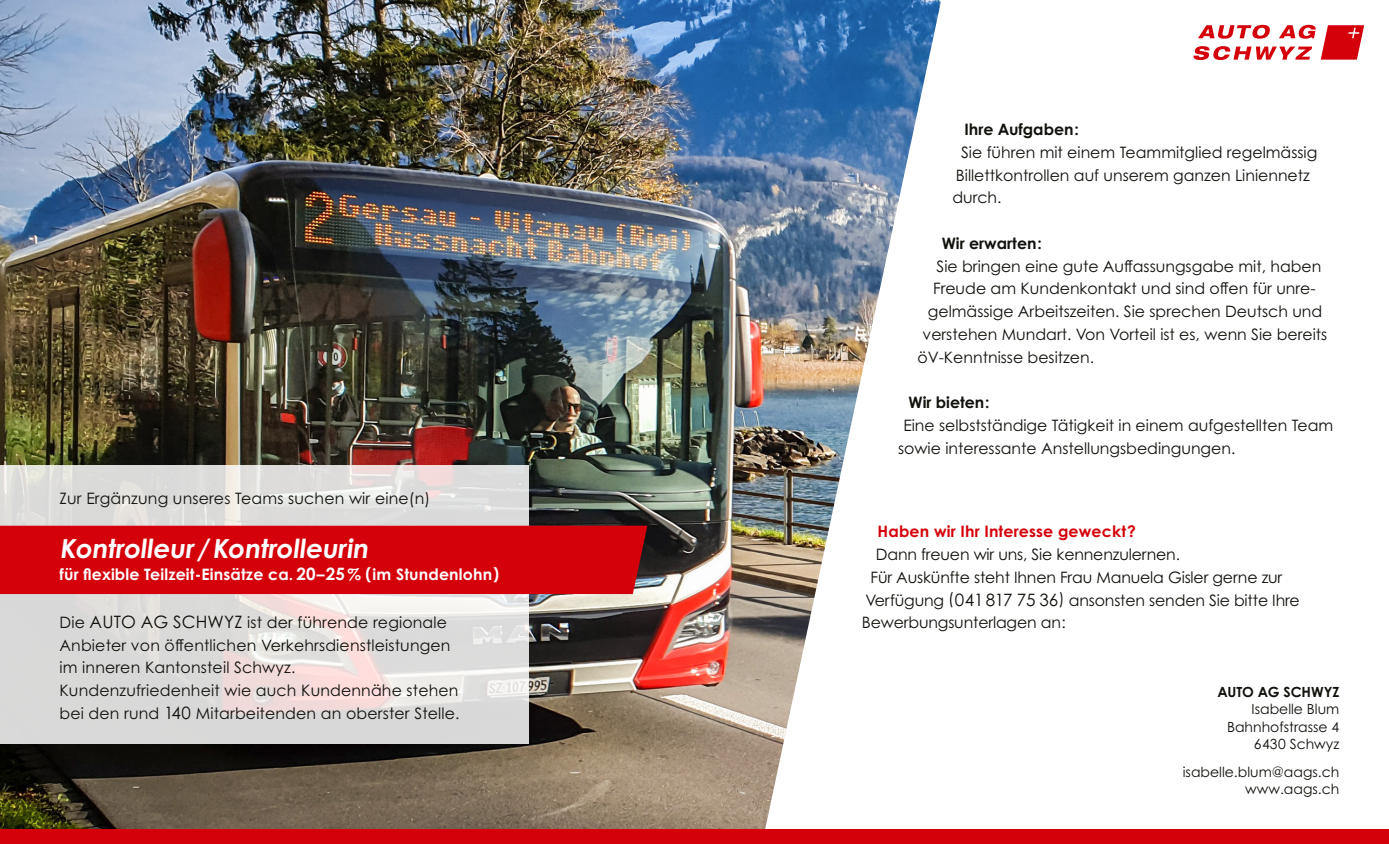
<style>
.page{position:relative;width:1389px;height:844px;background:#fff}
.page>*{position:absolute;margin:0;border:0;box-sizing:border-box;transform-origin:0 0}
.t1{font:700 26.25px "Century Gothic Pro";color:#fff}
.t2{font:15.75px/22.8px "Century Gothic Pro";color:#12120d}
.t3{font:700 15.75px "Century Gothic Pro";letter-spacing:.01em;color:#fff}
.t4{font:700 15.75px "Century Gothic Pro";color:#12120d}
.t5{font:700 15.75px "Century Gothic Pro";letter-spacing:.01em;color:#d4000a}
.t6{font:14px/17.5px "Century Gothic Pro";color:#12120d;text-align:right}
.t7{font:700 14px "Century Gothic Pro";color:#12120d}
.s1{font-size:17.15px}
</style>
<div class="page">
<img style="left:0;top:0;width:941px;height:828px">
<svg style="left:1193px;top:25px;width:171px;height:35px"></svg>
<div style="left:0;top:828px;width:1389px;height:15px;background:#d4000a"></div>
<svg style="left:0;top:465px;width:528px;height:278px;background:#e0dddc"></svg>
<div style="left:0;top:525px;width:647px;height:69px;background:#d4000a"></div>
<p class="t2" style="left:60px;top:487px;width:372px">Zur Ergänzung unseres Teams suchen wir eine(n)</p>
<h1 class="t1" style="left:60px;top:531px;width:314px">Kontrolleur /Kontrolleurin</h1>
<p class="t3" style="left:60px;top:564px;width:441px">für flexible Teilzeit-Einsätze ca. <span class="s1">20</span>–<span class="s1">25</span> % (im Stundenlohn)</p>
<p class="t2" style="left:60px;top:610px;width:402px">Die <span class="s1">AUTO AG SCHWYZ</span> ist der führende regionale Anbieter von öffentlichen Verkehrsdienstleistungen im inneren Kantonsteil Schwyz.<br>Kundenzufriedenheit wie auch Kundennähe stehen bei den rund <span class="s1">140</span> Mitarbeitenden an oberster Stelle.</p>
<p class="t4" style="left:965px;top:119px;width:116px">Ihre Aufgaben:</p>
<p class="t2" style="left:952px;top:140px;width:367px;text-indent:9px">Sie führen mit einem Teammitglied regelmässig<br>Billettkontrollen auf unserem ganzen Liniennetz durch.</p>
<p class="t4" style="left:942px;top:233px;width:101px">Wir erwarten:</p>
<p class="t2" style="left:937px;top:254px;width:386px">Sie bringen eine gute Auffassungsgabe mit, haben</p>
<p class="t2" style="left:933px;top:277px;width:384px">Freude am Kundenkontakt und sind offen für unre-</p>
<p class="t2" style="left:928px;top:300px;width:396px">gelmässige Arbeitszeiten. Sie sprechen Deutsch und</p>
<p class="t2" style="left:923px;top:322px;width:406px">verstehen Mundart. Von Vorteil ist es, wenn Sie bereits</p>
<p class="t2" style="left:917px;top:345px;width:178px">öV-Kenntnisse besitzen.</p>
<p class="t4" style="left:909px;top:392px;width:83px">Wir bieten:</p>
<p class="t2" style="left:898px;top:413px;width:437px;text-indent:5px">Eine selbstständige Tätigkeit in einem aufgestellten Team sowie interessante Anstellungsbedingungen.</p>
<p class="t5" style="left:878px;top:521px;width:260px">Haben wir Ihr Interesse geweckt?</p>
<p class="t2" style="left:876px;top:542px;width:306px">Dann freuen wir uns, Sie kennenzulernen.</p>
<p class="t2" style="left:871px;top:565px;width:413px">Für Auskünfte steht Ihnen Frau Manuela Gisler gerne zur</p>
<p class="t2" style="left:865px;top:588px;width:436px">Verfügung (<span class="s1">041817 75 36</span>) ansonsten senden Sie bitte Ihre</p>
<p class="t2" style="left:862px;top:611px;width:206px">Bewerbungsunterlagen an:</p>
<p class="t7" style="left:1217px;top:682px;width:123px">AUTO AG SCHWYZ</p>
<p class="t6" style="left:1227px;top:700px;width:114px">Isabelle Blum<br>Bahnhofstrasse 4<br>6430 Schwyz</p>
<p class="t6" style="left:1183px;top:762px;width:158px">isabelle.blum@aags.ch www.aags.ch</p>
</div>
